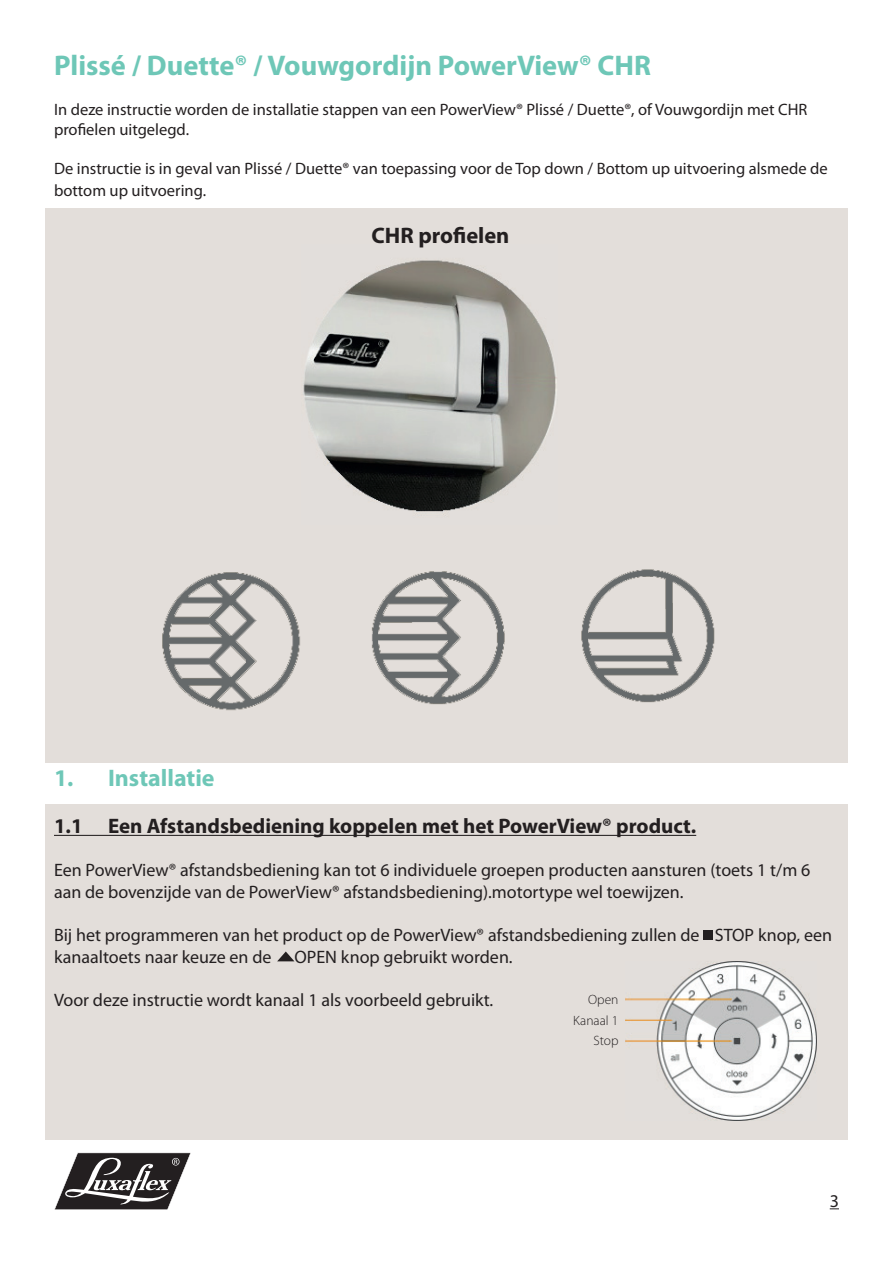
<style>
.page{position:relative;width:893px;height:1263px;background:#fff}
.page>*{position:absolute;margin:0;border:0;box-sizing:border-box;transform-origin:0 0}
.t1{font:700 28.5px "Myriad Pro";color:#6ec7b7}
.t2{font:700 24px "Myriad Pro";color:#6ec7b7}
.t3{font:700 22.5px "Myriad Pro";color:#231f20}
.t4{font:700 21px "Myriad Pro";color:#231f20}
.t5{font:18px/21.6px "Myriad Pro";color:#231f20}
.t6{font:16.5px/19.8px "Myriad Pro";color:#231f20}
.t7{font:300 13.5px "Myriad Pro";color:#231f20}
</style>
<div class="page">
<svg style="left:54px;top:1152px;width:136px;height:58px"></svg>
<div style="left:45px;top:208px;width:803px;height:555px;background:#e3deda"></div>
<div style="left:45px;top:804px;width:803px;height:336px;background:#e3deda"></div>
<hr style="left:54px;top:835px;width:642px;height:1px;background:#231f20">
<img style="left:303px;top:260px;width:254px;height:252px">
<img style="left:625px;top:961px;width:191px;height:159px">
<div style="left:703px;top:930px;width:10px;height:10px;background:#231f20"></div>
<svg style="left:277px;top:951px;width:17px;height:10px"></svg>
<img style="left:162px;top:571px;width:343px;height:140px">
<img style="left:581px;top:569px;width:134px;height:134px">
<h1 class="t1" style="left:54px;top:47px;width:599px">Plissé / Duette® / Vouwgordijn PowerView® CHR</h1>
<p class="t6" style="left:54px;top:99px;width:755px">In deze instructie worden de installatie stappen van een PowerView® Plissé / Duette®, of Vouwgordijn met CHR profielen uitgelegd.</p>
<p class="t6" style="left:54px;top:158px;width:775px;line-height:21.6px">De instructie is in geval van Plissé / Duette® van toepassing voor de Top down / Bottom up uitvoering alsmede de bottom up uitvoering.</p>
<p class="t3" style="left:372px;top:220px;width:139px">CHR profielen</p>
<h2 class="t2" style="left:54px;top:763px;width:162px">1. Installatie</h2>
<p class="t4" style="left:54px;top:812px;width:644px">1.1 Een Afstandsbediening koppelen met het PowerView® product.</p>
<p class="t5" style="left:54px;top:859px;width:758px">Een PowerView® afstandsbediening kan tot 6 individuele groepen producten aansturen (toets 1 t/m 6 aan de bovenzijde van de PowerView® afstandsbediening).motortype wel toewijzen.</p>
<p class="t5" style="left:54px;top:924px;width:779px">Bij het programmeren van het product op de PowerView® afstandsbediening zullen de STOP knop, een kanaaltoets naar keuze en de</p>
<p class="t5" style="left:294px;top:946px;width:220px">OPEN knop gebruikt worden.</p>
<p class="t5" style="left:54px;top:989px;width:441px">Voor deze instructie wordt kanaal 1 als voorbeeld gebruikt.</p>
<p class="t7" style="left:588px;top:991px;width:32px">Open</p>
<p class="t7" style="left:593px;top:1032px;width:26px">Stop</p>
<p class="t7" style="left:573px;top:1012px;width:47px">Kanaal 1</p>
<p class="t5" style="left:830px;top:1190px;width:11px">3</p>
</div>
